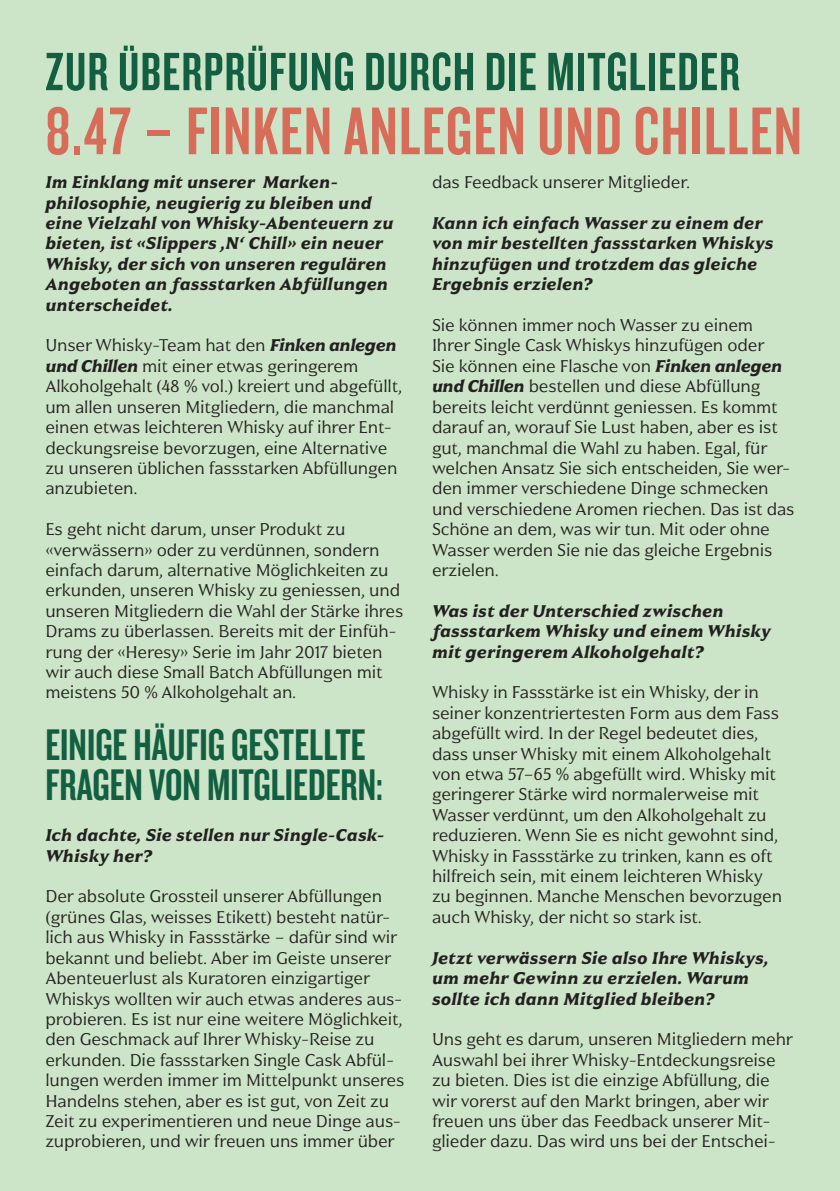
<style>
.page{position:relative;width:840px;height:1191px;background:#fff}
.page>*{position:absolute;margin:0;border:0;box-sizing:border-box;transform-origin:0 0}
.t1{font:70px "Knockout 48 Featherweight";letter-spacing:.02em;color:#d76d59}
.t2{font:56px "Knockout 48 Featherweight";letter-spacing:.02em;color:#125f41}
.t3{font:46px/40.8px "Knockout 48 Featherweight";color:#125f41}
.t4{font:17px/20.4px "Civane Nor Boo";letter-spacing:-.01em;color:#231f20}
.t5{font:17px/20.4px "Civane Nor Bol It";letter-spacing:.02em;color:#231f20}
.s1{font-family:"Civane Nor Bol It"}
</style>
<div class="page">
<div style="left:0;top:0;width:839px;height:1191px;background:#cce4c7"></div>
<h2 class="t2" style="left:45px;top:37px;width:695px">ZUR ÜBERPRÜFUNG DURCH DIE MITGLIEDER</h2>
<h1 class="t1" style="left:45px;top:88px;width:757px">8.47 – FINKEN ANLEGEN UND CHILLEN</h1>
<p class="t5" style="left:45px;top:172px;width:349px">Im Einklang mit unserer Marken&shy;philosophie, neugierig zu bleiben und eine Vielzahl von Whisky-Abenteuern zu bieten, ist «Slippers ‚N‘ Chill» ein neuer Whisky, der sich von unseren regulären Angeboten an fassstarken Abfüllungen unterscheidet.</p>
<p class="t4" style="left:45px;top:335px;width:358px">Unser Whisky-Team hat den <span class="s1">Finken anlegen und Chillen</span> mit einer etwas geringerem Alkoholgehalt (48 % vol.) kreiert und abgefüllt, um allen unseren Mitgliedern, die manchmal einen etwas leichteren Whisky auf ihrer Ent&shy;deckungsreise bevorzugen, eine Alternative zu unseren üblichen fassstarken Abfüllungen anzubieten.</p>
<p class="t4" style="left:45px;top:519px;width:359px">Es geht nicht darum, unser Produkt zu «verwässern» oder zu verdünnen, sondern einfach darum, alternative Möglichkeiten zu erkunden, unseren Whisky zu geniessen, und unseren Mitgliedern die Wahl der Stärke ihres Drams zu überlassen. Bereits mit der Einfüh&shy;rung der «Heresy» Serie im Jahr 2017 bieten wir auch diese Small Batch Abfüllungen mit meistens 50 % Alkoholgehalt an.</p>
<h3 class="t3" style="left:45px;top:722px;width:339px">EINIGE HÄUFIG GESTELLTE<br>FRAGEN VON MITGLIEDERN:</h3>
<p class="t5" style="left:45px;top:825px;width:340px">Ich dachte, Sie stellen nur Single-Cask-<br>Whisky her?</p>
<p class="t4" style="left:45px;top:886px;width:360px">Der absolute Grossteil unserer Abfüllungen (grünes Glas, weisses Etikett) besteht natür&shy;lich aus Whisky in Fassstärke – dafür sind wir bekannt und beliebt. Aber im Geiste unserer Abenteuerlust als Kuratoren einzigartiger Whiskys wollten wir auch etwas anderes aus&shy;probieren. Es ist nur eine weitere Möglichkeit, den Geschmack auf Ihrer Whisky-Reise zu erkunden. Die fassstarken Single Cask Abfül&shy;lungen werden immer im Mittelpunkt unseres Handelns stehen, aber es ist gut, von Zeit zu Zeit zu experimentieren und neue Dinge aus&shy;zuprobieren, und wir freuen uns immer über</p>
<p class="t4" style="left:432px;top:172px;width:259px">das Feedback unserer Mitglieder.</p>
<p class="t5" style="left:432px;top:213px;width:342px">Kann ich einfach Wasser zu einem der von mir bestellten fassstarken Whiskys hinzufügen und trotzdem das gleiche Ergebnis erzielen?</p>
<p class="t4" style="left:432px;top:315px;width:364px">Sie können immer noch Wasser zu einem Ihrer Single Cask Whiskys hinzufügen oder<br>Sie können eine Flasche von <span class="s1">Finken anlegen und Chillen</span> bestellen und diese Abfüllung bereits leicht verdünnt geniessen. Es kommt darauf an, worauf Sie Lust haben, aber es ist gut, manchmal die Wahl zu haben. Egal, für welchen Ansatz Sie sich entscheiden, Sie wer&shy;den immer verschiedene Dinge schmecken und verschiedene Aromen riechen. Das ist das Schöne an dem, was wir tun. Mit oder ohne Wasser werden Sie nie das gleiche Ergebnis erzielen.</p>
<p class="t5" style="left:432px;top:600px;width:340px">Was ist der Unterschied zwischen fassstarkem Whisky und einem Whisky mit geringerem Alkoholgehalt?</p>
<p class="t4" style="left:432px;top:682px;width:351px">Whisky in Fassstärke ist ein Whisky, der in seiner konzentriertesten Form aus dem Fass abgefüllt wird. In der Regel bedeutet dies, dass unser Whisky mit einem Alkoholgehalt von etwa 57–65 % abgefüllt wird. Whisky mit geringerer Stärke wird normalerweise mit Wasser verdünnt, um den Alkoholgehalt zu reduzieren. Wenn Sie es nicht gewohnt sind, Whisky in Fassstärke zu trinken, kann es oft hilfreich sein, mit einem leichteren Whisky zu beginnen. Manche Menschen bevorzugen auch Whisky, der nicht so stark ist.</p>
<p class="t5" style="left:432px;top:947px;width:338px">Jetzt verwässern Sie also Ihre Whiskys, um mehr Gewinn zu erzielen. Warum sollte ich dann Mitglied bleiben?</p>
<p class="t4" style="left:432px;top:1029px;width:362px">Uns geht es darum, unseren Mitgliedern mehr Auswahl bei ihrer Whisky-Entdeckungsreise zu bieten. Dies ist die einzige Abfüllung, die wir vorerst auf den Markt bringen, aber wir freuen uns über das Feedback unserer Mit&shy;glieder dazu. Das wird uns bei der Entschei-</p>
</div>
